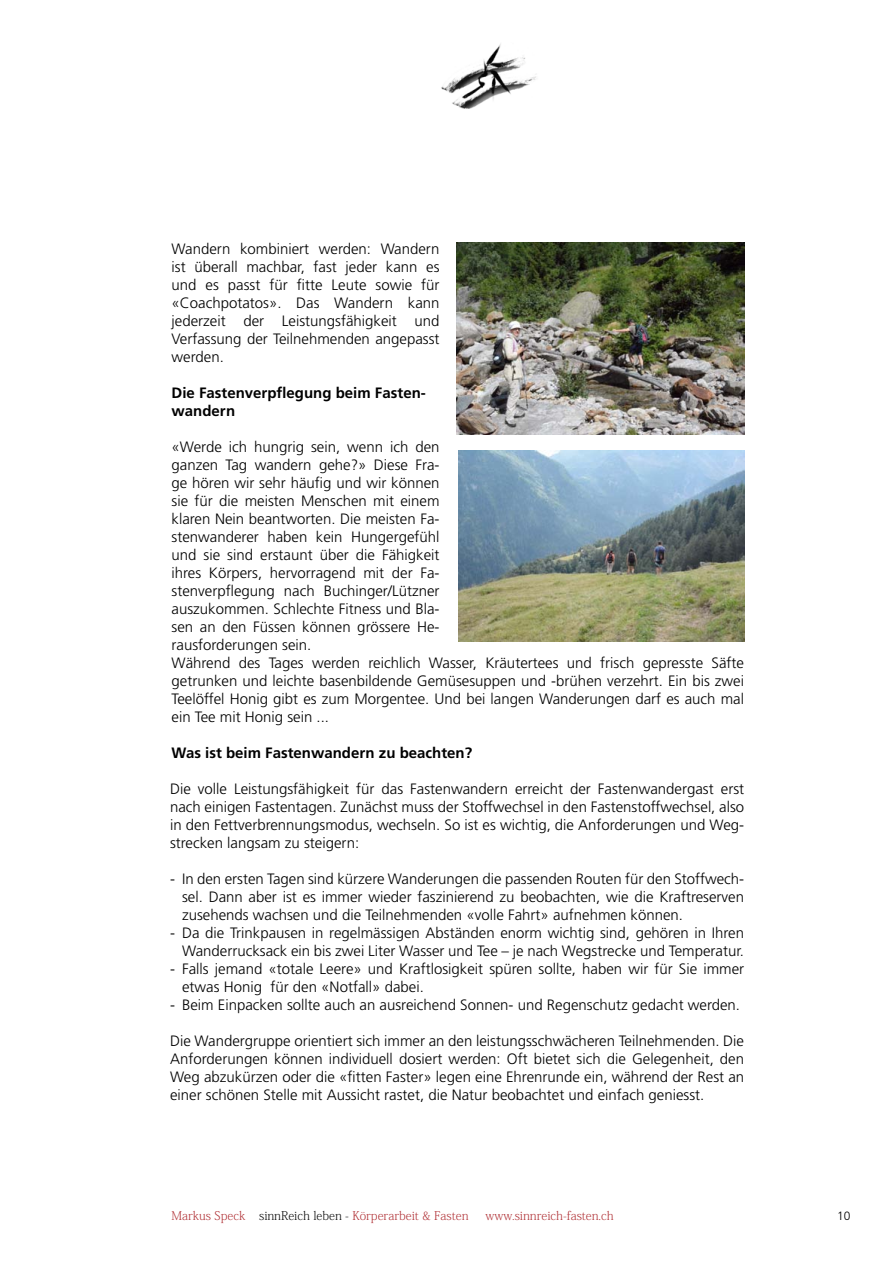
<style>
.page{position:relative;width:893px;height:1263px;background:#fff}
.page>*{position:absolute;margin:0;border:0;box-sizing:border-box;transform-origin:0 0}
.t1{font:300 15px/18px "Frutiger";color:#000;text-align:justify}
.t2{font:700 15px/18px "Frutiger";color:#000}
.t3{font:200 12px "Koz Min Pr 6 N";color:#ae2b30}
.t4{font:300 12px "Frutiger";color:#000}
.s1{color:#000}
</style>
<div class="page">
<img style="left:441px;top:43px;width:95px;height:65px">
<img style="left:457px;top:242px;width:287px;height:192px">
<img style="left:458px;top:451px;width:286px;height:190px">
<p class="t1" style="left:172px;top:240px;width:269px">Wandern kombiniert werden: Wandern ist überall machbar, fast jeder kann es und es passt für fitte Leute sowie für «Coachpotatos». Das Wandern kann jederzeit der Leistungsfähigkeit und Verfassung der Teilnehmenden angepasst werden.</p>
<p class="t2" style="left:172px;top:384px;width:256px">Die Fastenverpflegung beim Fasten&shy;wandern</p>
<p class="t1" style="left:172px;top:438px;width:574px;text-align:left">«Werde ich hungrig sein, wenn ich den<br>ganzen Tag wandern gehe?» Diese Fra-<br>ge hören wir sehr häufig und wir können<br>sie für die meisten Menschen mit einem<br>klaren Nein beantworten. Die meisten Fa-<br>stenwanderer haben kein Hungergefühl<br>und sie sind erstaunt über die Fähigkeit<br>ihres Körpers, hervorragend mit der Fa-<br>stenverpflegung nach Buchinger/Lützner<br>auszukommen. Schlechte Fitness und Bla-<br>sen an den Füssen können grössere He-<br>rausforderungen sein.<br>Während des Tages werden reichlich Wasser, Kräutertees und frisch gepresste Säfte getrunken und leichte basenbildende Gemüsesuppen und -brühen verzehrt. Ein bis zwei Teelöffel Honig gibt es zum Morgentee. Und bei langen Wanderungen darf es auch mal ein Tee mit Honig sein ...</p>
<p class="t2" style="left:172px;top:744px;width:302px">Was ist beim Fastenwandern zu beachten?</p>
<p class="t1" style="left:170px;top:780px;width:576px">Die volle Leistungsfähigkeit für das Fastenwandern erreicht der Fastenwandergast erst nach einigen Fastentagen. Zunächst muss der Stoffwechsel in den Fastenstoffwechsel, also in den Fettverbrennungsmodus, wechseln. So ist es wichtig, die Anforderungen und Weg&shy;strecken langsam zu steigern:</p>
<p class="t1" style="left:182px;top:870px;width:564px;text-indent:-12px">- In den ersten Tagen sind kürzere Wanderungen die passenden Routen für den Stoffwech&shy;sel. Dann aber ist es immer wieder faszinierend zu beobachten, wie die Kraftreserven zusehends wachsen und die Teilnehmenden «volle Fahrt» aufnehmen können.</p>
<p class="t1" style="left:170px;top:924px;width:575px;text-align:right">- Da die Trinkpausen in regelmässigen Abständen enorm wichtig sind, gehören in Ihren<br>Wanderrucksack ein bis zwei Liter Wasser und Tee – je nach Wegstrecke und Temperatur.</p>
<p class="t1" style="left:182px;top:960px;width:564px;text-indent:-12px">- Falls jemand «totale Leere» und Kraftlosigkeit spüren sollte, haben wir für Sie immer etwas Honig für den «Notfall» dabei.</p>
<p class="t1" style="left:170px;top:996px;width:571px">- Beim Einpacken sollte auch an ausreichend Sonnen- und Regenschutz gedacht werden.</p>
<p class="t1" style="left:170px;top:1032px;width:576px">Die Wandergruppe orientiert sich immer an den leistungsschwächeren Teilnehmenden. Die Anforderungen können individuell dosiert werden: Oft bietet sich die Gelegenheit, den Weg abzukürzen oder die «fitten Faster» legen eine Ehrenrunde ein, während der Rest an einer schönen Stelle mit Aussicht rastet, die Natur beobachtet und einfach geniesst.</p>
<p class="t3" style="left:171px;top:1209px;width:298px">Markus Speck <span class="s1">sinnReich leben -</span> Körperarbeit &amp; Fasten</p>
<p class="t3" style="left:485px;top:1209px;width:130px">www.sinnreich-fasten.ch</p>
<p class="t4" style="left:837px;top:1209px;width:15px">10</p>
</div>
